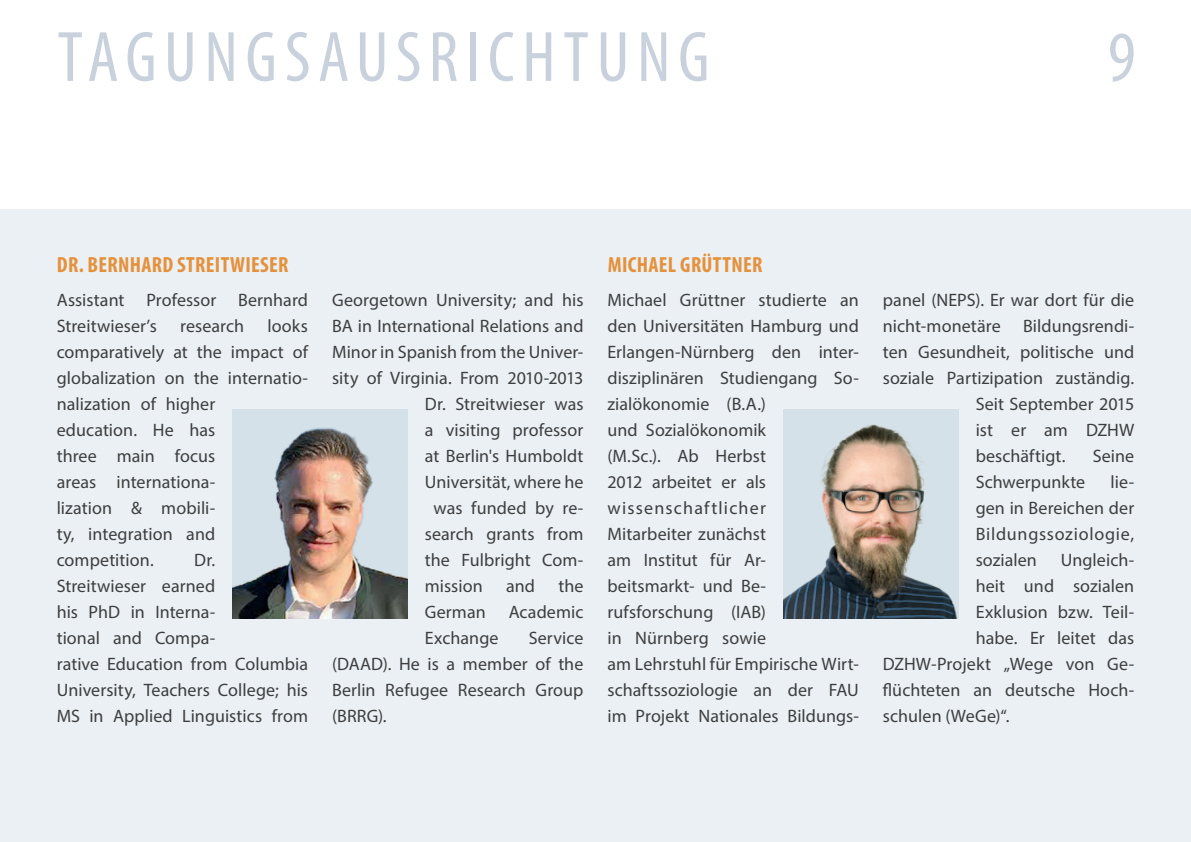
<style>
.page{position:relative;width:1191px;height:842px;background:#fff}
.page>*{position:absolute;margin:0;border:0;box-sizing:border-box;transform-origin:0 0}
.Kolumnentitel{font:condensed 72px "Myriad Pro";letter-spacing:.105em;color:#c8d1dc}
.Veranstaltungstitel{font:700 condensed 22px "Myriad Pro";letter-spacing:.015em;color:#e5913c}
.p_Fliesstext{font:18px/26px "Myriad Pro";letter-spacing:.005em;color:#3e3e3f}
</style>
<div class="page">
<div style="left:0;top:210px;width:1191px;height:632px;background:#eaf0f3"></div>
<div style="left:783px;top:409px;width:175px;height:210px;background:#d4e1e8"></div>
<img style="left:783px;top:424px;width:175px;height:195px">
<img style="left:232px;top:411px;width:176px;height:208px">
<p class="Kolumnentitel" style="left:57px;top:14px;width:653px">TAGUNGSAUSRICHTUNG</p>
<h1 class="Kolumnentitel" style="left:1107px;top:14px;width:29px">9</h1>
<p class="Veranstaltungstitel" style="left:57px;top:251px;width:233px">DR. BERNHARD STREITWIESER</p>
<p class="p_Fliesstext" style="left:57px;top:287px;width:253px">Assistant Professor Bernhard<br>Streitwieser’s</p>
<p class="p_Fliesstext" style="left:57px;top:313px;width:253px;text-indent:211px">looks comparatively at the impact of globalization on the internatio&shy;nalization of higher<br>education. He has<br>three main focus<br>areas internationa-<br>lization &amp; mobili-<br>ty, integration and competition.</p>
<p class="p_Fliesstext" style="left:180px;top:313px;width:65px">research</p>
<p class="p_Fliesstext" style="left:57px;top:547px;width:253px;text-indent:137px">Dr.<br>Streitwieser earned<br>his PhD in Interna-<br>tional and Compa-<br>rative Education from Columbia<br>University, Teachers College; his<br>MS in Applied Linguistics from</p>
<p class="p_Fliesstext" style="left:332px;top:287px;width:253px">Georgetown University; and his</p>
<p class="p_Fliesstext" style="left:332px;top:313px;width:253px">BA in International Relations and</p>
<p class="p_Fliesstext" style="left:332px;top:339px;width:253px">Minor in Spanish from the Univer-</p>
<p class="p_Fliesstext" style="left:332px;top:365px;width:253px">sity of Virginia. From 2010-2013</p>
<p class="p_Fliesstext" style="left:425px;top:391px;width:160px">Dr. Streitwieser was</p>
<p class="p_Fliesstext" style="left:425px;top:417px;width:160px">a visiting professor</p>
<p class="p_Fliesstext" style="left:425px;top:443px;width:160px">at Berlin's Humboldt</p>
<p class="p_Fliesstext" style="left:425px;top:469px;width:160px">Universität, where he</p>
<p class="p_Fliesstext" style="left:433px;top:495px;width:151px">was funded by re-</p>
<p class="p_Fliesstext" style="left:425px;top:521px;width:160px">search grants from</p>
<p class="p_Fliesstext" style="left:425px;top:547px;width:160px">the Fulbright Com-</p>
<p class="p_Fliesstext" style="left:425px;top:573px;width:59px">mission</p>
<p class="p_Fliesstext" style="left:506px;top:573px;width:30px">and</p>
<p class="p_Fliesstext" style="left:558px;top:573px;width:27px">the</p>
<p class="p_Fliesstext" style="left:425px;top:599px;width:62px">German</p>
<p class="p_Fliesstext" style="left:509px;top:599px;width:76px">Academic</p>
<p class="p_Fliesstext" style="left:425px;top:625px;width:75px">Exchange</p>
<p class="p_Fliesstext" style="left:332px;top:625px;width:253px;text-align:justify;text-indent:197px">Service (DAAD). He is a member of the Berlin Refugee Research Group (BRRG).</p>
<p class="Veranstaltungstitel" style="left:607px;top:251px;width:156px">MICHAEL GRÜTTNER</p>
<p class="p_Fliesstext" style="left:607px;top:287px;width:253px">Michael Grüttner studierte an den Universitäten Hamburg und<br>Erlangen-Nürnberg den inter&shy;disziplinären Studiengang So&shy;zialökonomie (B.A.)<br>und Sozialökonomik<br>(M.Sc.). Ab Herbst<br>2012 arbeitet er als wissenschaftlicher<br>Mitarbeiter zunächst<br>am Institut für Ar-<br>beitsmarkt- und Be&shy;rufsforschung (IAB)<br>in Nürnberg sowie<br>am Lehrstuhl für Empirische Wirt&shy;schaftssoziologie an der FAU im Projekt Nationales Bildungs-</p>
<p class="p_Fliesstext" style="left:883px;top:287px;width:253px">panel (NEPS). Er war dort für die</p>
<p class="p_Fliesstext" style="left:883px;top:313px;width:253px">nicht-monetäre Bildungsrendi-</p>
<p class="p_Fliesstext" style="left:883px;top:339px;width:253px">ten Gesundheit, politische und</p>
<p class="p_Fliesstext" style="left:883px;top:365px;width:253px">soziale Partizipation zuständig.</p>
<p class="p_Fliesstext" style="left:975px;top:391px;width:160px">Seit September 2015</p>
<p class="p_Fliesstext" style="left:975px;top:417px;width:160px">ist er am DZHW</p>
<p class="p_Fliesstext" style="left:975px;top:443px;width:91px">beschäftigt.</p>
<p class="p_Fliesstext" style="left:1092px;top:443px;width:43px">Seine</p>
<p class="p_Fliesstext" style="left:975px;top:469px;width:111px">Schwerpunkte</p>
<p class="p_Fliesstext" style="left:975px;top:469px;width:160px;text-align:justify;text-indent:135px">lie&shy;gen in Bereichen der Bildungssoziologie, sozialen</p>
<p class="p_Fliesstext" style="left:1060px;top:547px;width:75px">Ungleich-</p>
<p class="p_Fliesstext" style="left:975px;top:573px;width:160px">heit und sozialen</p>
<p class="p_Fliesstext" style="left:975px;top:599px;width:160px">Exklusion bzw. Teil-</p>
<p class="p_Fliesstext" style="left:975px;top:625px;width:160px">habe. Er leitet das</p>
<p class="p_Fliesstext" style="left:883px;top:651px;width:253px">DZHW-Projekt „Wege von Ge-</p>
<p class="p_Fliesstext" style="left:883px;top:677px;width:253px">flüchteten an deutsche Hoch-</p>
<p class="p_Fliesstext" style="left:883px;top:703px;width:128px">schulen (WeGe)“.</p>
</div>
